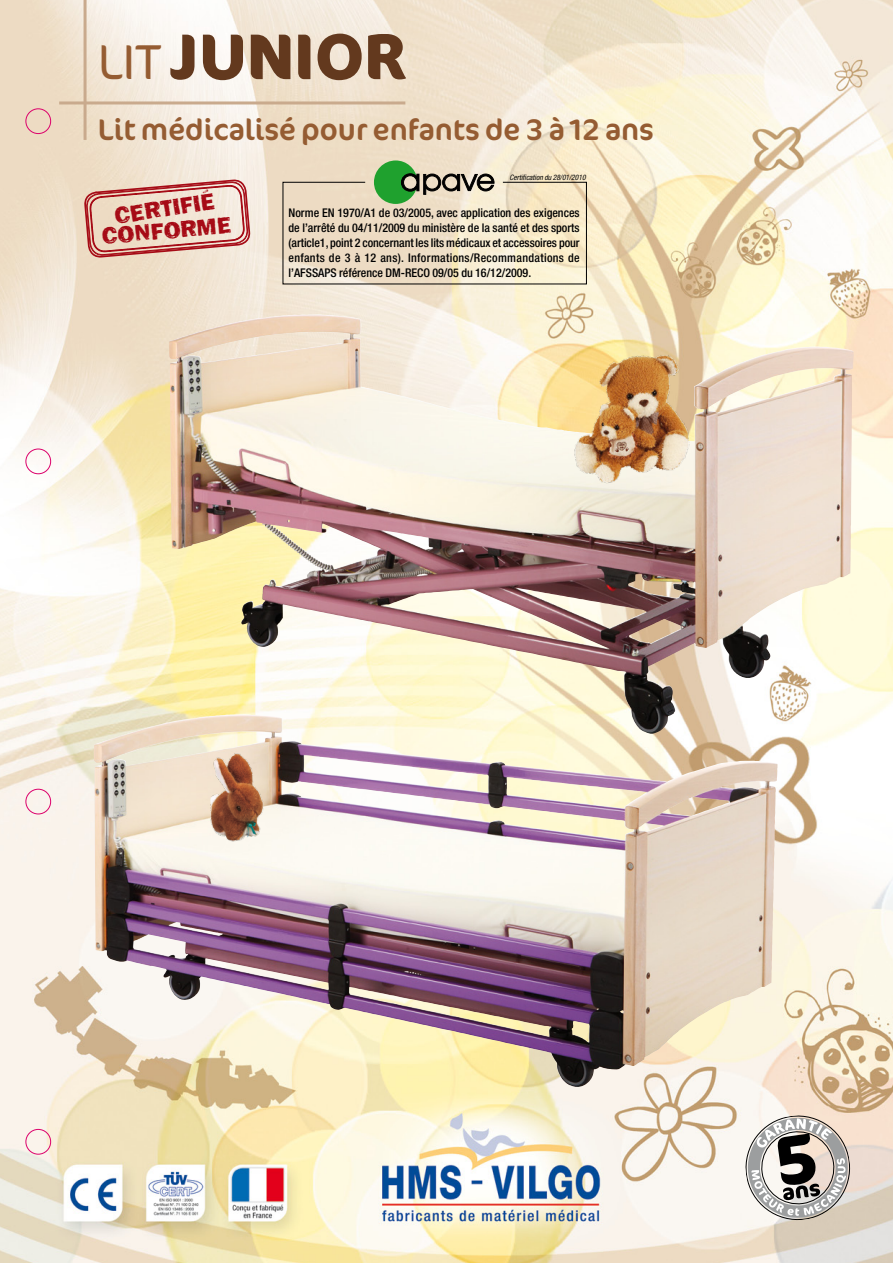
<style>
.page{position:relative;width:893px;height:1263px;background:#fff}
.page>*{position:absolute;margin:0;border:0;box-sizing:border-box;transform-origin:0 0}
.t1{font:700 64.5px "Cocon";color:#63391e}
.t2{font:30px "Cocon";color:#955c32}
.t3{font:24px "Frankie";color:#a60b16}
.t4{font:500 condensed 12px/15px "Helvetica Neue";color:#000;text-align:justify}
.t5{font:italic condensed 7.5px "Helvetica Neue";color:#000}
.s1{font-weight:300;font-size:49.5px;color:#955c32}
</style>
<div class="page">
<img style="left:0;top:0;width:893px;height:1263px">
<hr style="left:84px;top:0;width:3px;height:140px;background:#c9aa8d">
<hr style="left:59px;top:101px;width:346px;height:3px;background:#c9aa8d">
<div style="left:26px;top:1129px;width:25px;height:25px;border:1px solid #dc006b;border-radius:50%"></div>
<div style="left:26px;top:789px;width:25px;height:25px;border:1px solid #dc006b;border-radius:50%"></div>
<div style="left:26px;top:449px;width:25px;height:25px;border:1px solid #dc006b;border-radius:50%"></div>
<div style="left:26px;top:108px;width:25px;height:26px;border:1px solid #dc006b;border-radius:50%"></div>
<svg style="left:743px;top:1111px;width:111px;height:113px"></svg>
<img style="left:169px;top:314px;width:144px;height:245px">
<img style="left:94px;top:714px;width:443px;height:335px">
<img style="left:571px;top:351px;width:121px;height:135px">
<img style="left:203px;top:748px;width:66px;height:96px">
<svg style="left:282px;top:160px;width:305px;height:125px;background:#e1d8bc"></svg>
<svg style="left:84px;top:152px;width:166px;height:133px;background:#e9cebf"></svg>
<h1 class="t1" style="left:98px;top:18px;width:310px"><span class="s1">LIT</span> JUNIOR</h1>
<h2 class="t2" style="left:98px;top:112px;width:558px">Lit médicalisé pour enfants de 3 à 12 ans</h2>
<h3 class="t3" style="left:112px;top:202px;width:103px;rotate:-9deg">CERTIFIÉ</h3>
<h3 class="t3" style="left:100px;top:222px;width:132px;rotate:-5deg">CONFORME</h3>
<p class="t5" style="left:510px;top:173px;width:78px">Certification du 28/01/2010</p>
<p class="t4" style="left:288px;top:205px;width:293px">Norme EN 1970/A1 de 03/2005, avec application des exigences de l’arrêté du 04/11/2009 du ministère de la santé et des sports (article1, point 2 concernant les lits médicaux et accessoires pour enfants de 3 à 12 ans). Informations/Recommandations de l’AFSSAPS référence DM-RECO 09/05 du 16/12/2009.</p>
</div>
